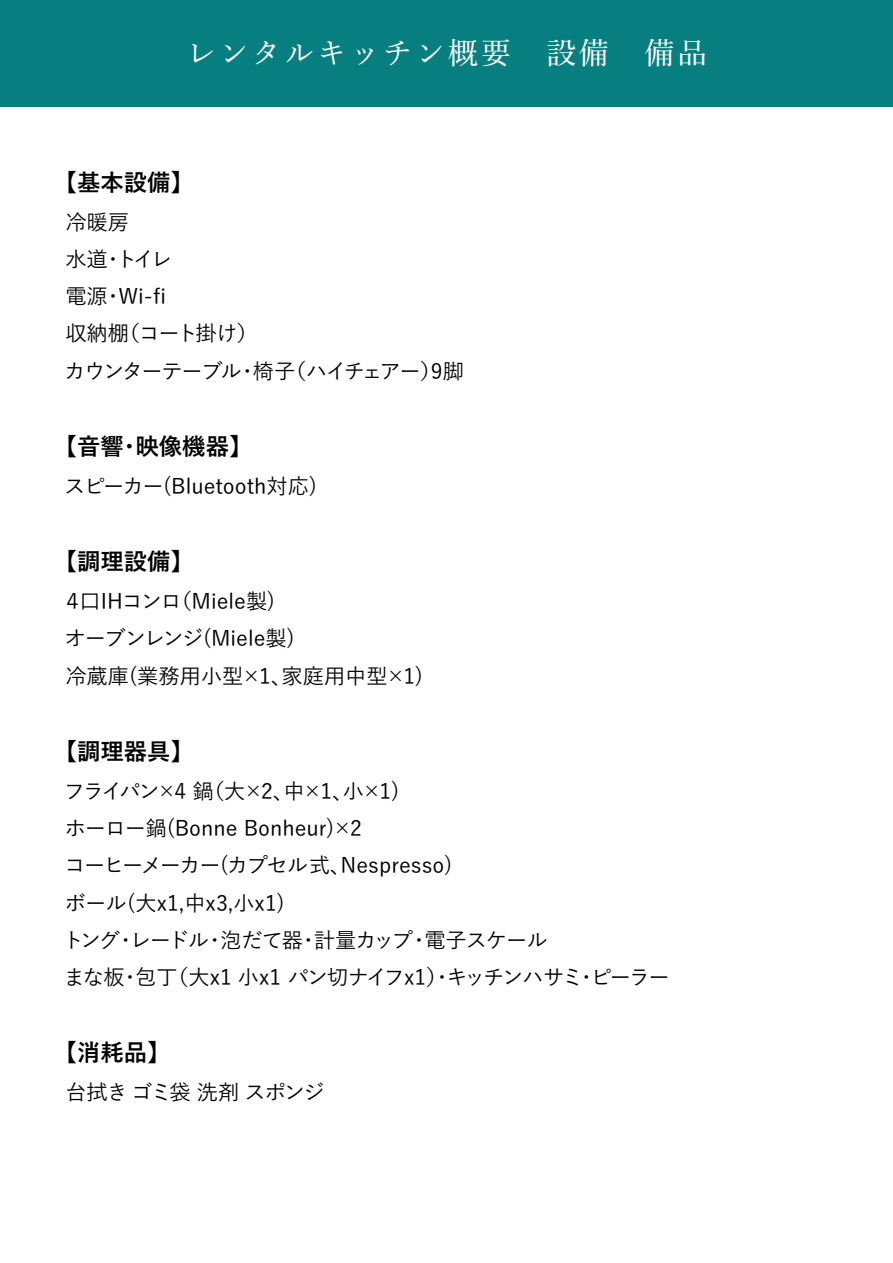
<style>
.page{position:relative;width:893px;height:1263px;background:#fff}
.page>*{position:absolute;margin:0;border:0;box-sizing:border-box;transform-origin:0 0}
.t1{font:500 29.7px "Yu Min";letter-spacing:.1em;color:#fff}
.t2{font:700 23.4px "Yu Go";color:#000}
.t3{font:500 21.3px/37.2px "Yu Go";letter-spacing:-.035em;color:#000}
.t4{font:500 21.3px/37.2px "Yu Go";color:#000}
.t5{font:500 21.3px/37.2px "Yu Go";letter-spacing:-.06em;color:#000}
.t6{font:500 21.3px "Yu Go";letter-spacing:-.065em;color:#000}
</style>
<div class="page">
<div style="left:0;top:0;width:893px;height:106px;background:#077f80"></div>
<h1 class="t1" style="left:186px;top:26px;width:522px">レンタルキッチン概要　設備　備品</h1>
<p class="t2" style="left:54px;top:169px;width:142px">【基本設備】</p>
<p class="t5" style="left:64px;top:201px;width:401px">冷暖房<br>水道・トイレ<br>電源・Wi-fi<br>収納棚（コート掛け）<br>カウンターテーブル・椅子（ハイチェアー）9脚</p>
<p class="t2" style="left:54px;top:433px;width:200px">【音響・映像機器】</p>
<p class="t4" style="left:64px;top:465px;width:254px">スピーカー(Bluetooth対応)</p>
<p class="t2" style="left:54px;top:548px;width:142px">【調理設備】</p>
<p class="t4" style="left:62px;top:580px;width:362px">４口IHコンロ（Miele製)<br>オーブンレンジ(Miele製)<br>冷蔵庫(業務用小型×1、家庭用中型×1)</p>
<p class="t2" style="left:54px;top:738px;width:142px">【調理器具】</p>
<p class="t3" style="left:63px;top:770px;width:608px">フライパン×4 鍋（大×2、中×1、小×1)<br>ホーロー鍋(Bonne Bonheur)×2<br>コーヒーメーカー(カプセル式、Nespresso)<br>ボール(大x1,中x3,小x1)<br>トング・レードル・泡だて器・計量カップ・電子スケール<br>まな板・包丁（大x1 小x1 パン切ナイフx1）・キッチンハサミ・ピーラー</p>
<p class="t2" style="left:54px;top:1039px;width:118px">【消耗品】</p>
<p class="t6" style="left:65px;top:1073px;width:261px">台拭き ゴミ袋 洗剤 スポンジ</p>
</div>
